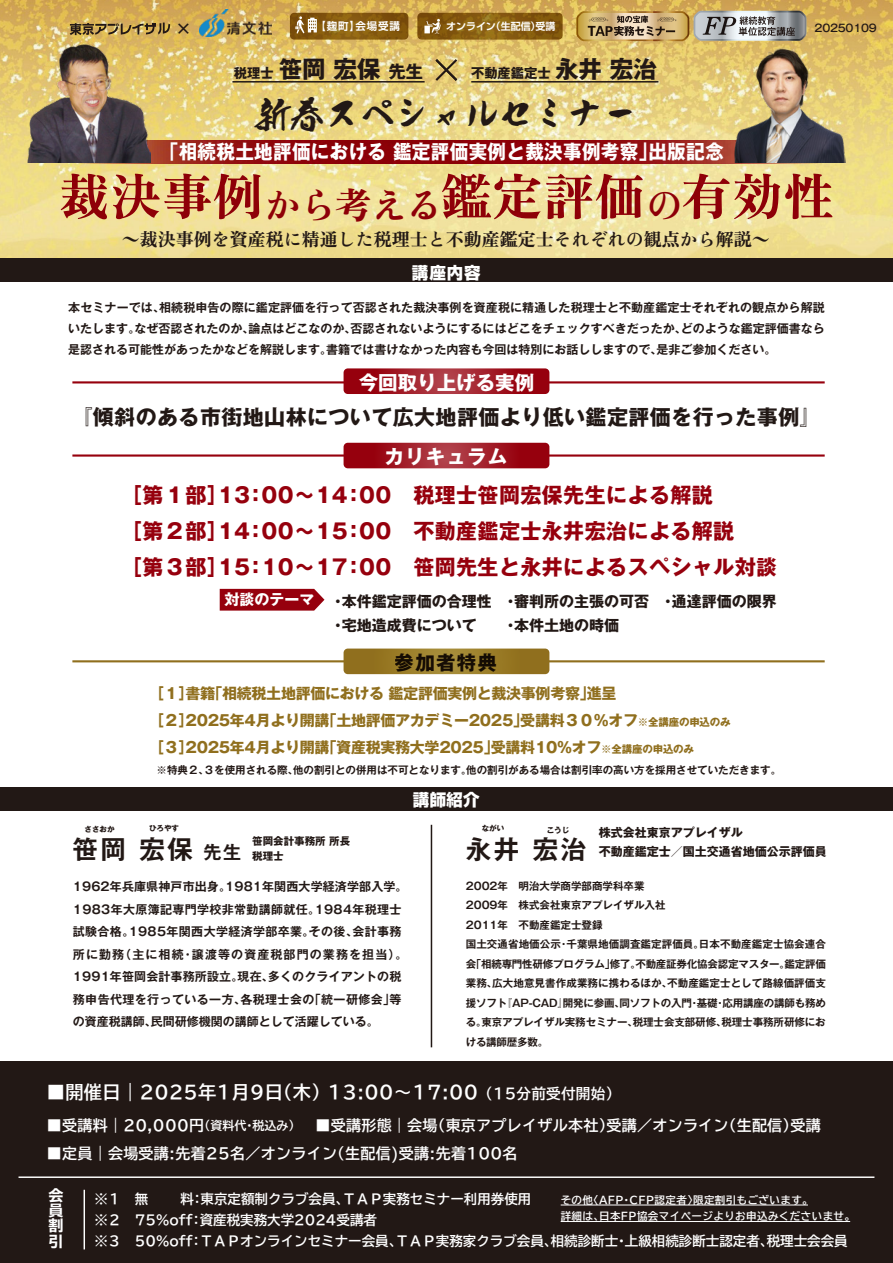
<style>
.page{position:relative;width:893px;height:1263px;background:#fff}
.page>*{position:absolute;margin:0;border:0;box-sizing:border-box;transform-origin:0 0}
.t1{font:800 50.25px "Zen Old Mincho";letter-spacing:.02em;color:#96000d}
.t2{font:34.65px "AB ootori";color:#221815}
.t3{font:700 25.5px "Gothic MB101 Pro De";letter-spacing:.1em;color:#221815}
.t4{font:700 23.55px "Gothic MB101 Pro";color:#221815}
.t5{font:700 21px/36px "Gothic MB101 Pro";letter-spacing:.02em;color:#96000d}
.t6{font:700 21px "Gothic MB101 Pro";letter-spacing:.02em;color:#221815}
.t7{font:700 19.5px "Gothic MB101 Pro";letter-spacing:.02em;color:#fff;scale:.95 1}
.t8{font:700 19.5px "Gothic MB101 Pro";color:#fff}
.t9{font:700 19.5px "Gothic MB101 Pro";letter-spacing:.02em;color:#fff}
.t10{font:700 19.5px "Gothic MB101 Pro";letter-spacing:.06em;color:#221815}
.t11{font:700 18.15px "TBUD Go Std";letter-spacing:.02em;color:#fff}
.t12{font:800 18px "Zen Old Mincho";color:#221815}
.t13{font:700 expanded 16.8px "TBUD Go Std";color:#221815}
.t14{font:800 16.5px "Shin Go Pro";letter-spacing:.04em;color:#fff}
.t15{font:700 15px/27px "Gothic MB101 Pro";letter-spacing:-.02em;color:#906f1e}
.t16{font:700 15px "TBUD Go Std";letter-spacing:.02em;color:#fff}
.t17{font:700 15px/24px "Gothic MB101 Pro";color:#221815}
.t18{font:700 expanded 15px/15.3px "TBUD Go Std";color:#fff;text-align:justify}
.t19{font:700 13.5px/21px "TBUD Go Std";color:#fff}
.t20{font:700 13.2px "Gothic MB101 Pro";color:#221815}
.t21{font:700 12px/22.5px "Gothic MB101 Pro De";letter-spacing:.03em;color:#221815}
.t22{font:700 12px/21px "Gothic MB101 Pro De";letter-spacing:.01em;color:#221815;text-align:justify}
.t23{font:700 12px/19.5px "Gothic MB101 Pro";color:#221815}
.t24{font:700 10.5px/19.5px "Gothic MB101 Pro De";color:#221815}
.t25{font:700 10.5px/16.5px "TBUD Go Std";letter-spacing:.04em;color:#fff}
.t26{font:700 10.5px/15px "Gothic MB101 Pro";color:#221815}
.t27{font:700 10.5px "Shin Go Pro De";letter-spacing:.08em;color:#fff}
.t28{font:500 10.5px "Gothic MB101 Pro";letter-spacing:-.02em;color:#221815}
.t29{font:700 9.9px "Shin Go Pro De";color:#fff}
.t30{font:700 7.5px "Gothic MB101 Pro";color:#221815}
.s1{font-size:17.25px}
.s2{font-size:36.9px}
.s3{font-family:"Hira Min Pro N W6";font-weight:400}
.s4{font-size:10.5px}
.s5{font-size:18px}
.s6{font-size:14.55px}
.s7{font-size:12px}
</style>
<div class="page">
<div style="left:0;top:1061px;width:893px;height:202px;background:#221815"></div>
<img style="left:0;top:0;width:893px;height:258px">
<svg style="left:72px;top:141px;width:749px;height:22px;background:#900d10"></svg>
<svg style="left:220px;top:589px;width:104px;height:22px;background:#9c0f1b"></svg>
<hr style="left:72px;top:381px;width:753px;height:2px;background:#96000d">
<hr style="left:72px;top:454px;width:753px;height:3px;background:#96000d">
<svg style="left:344px;top:368px;width:205px;height:26px;background:#a11c28"></svg>
<img style="left:18px;top:43px;width:132px;height:119px">
<img style="left:722px;top:45px;width:123px;height:117px">
<hr style="left:232px;top:81px;width:193px;height:2px;background:#221815">
<hr style="left:471px;top:81px;width:187px;height:2px;background:#221815">
<svg style="left:433px;top:57px;width:26px;height:26px"></svg>
<div style="left:0;top:787px;width:893px;height:24px;background:#221815"></div>
<div style="left:0;top:258px;width:893px;height:24px;background:#221815"></div>
<hr style="left:431px;top:825px;width:1px;height:222px;background:#221815">
<img style="left:576px;top:11px;width:230px;height:30px">
<svg style="left:290px;top:13px;width:118px;height:27px;background:#865b10"></svg>
<svg style="left:295px;top:16px;width:22px;height:18px"></svg>
<svg style="left:417px;top:13px;width:146px;height:27px;background:#885d11"></svg>
<svg style="left:424px;top:19px;width:17px;height:14px"></svg>
<hr style="left:19px;top:1176px;width:855px;height:2px;background:#fff">
<hr style="left:561px;top:1205px;width:247px;height:1px;background:#fff">
<hr style="left:561px;top:1221px;width:289px;height:1px;background:#fff">
<hr style="left:84px;top:1190px;width:1px;height:59px;background:#fff">
<svg style="left:70px;top:23px;width:100px;height:12px"></svg>
<svg style="left:344px;top:443px;width:205px;height:25px;background:#a01924"></svg>
<hr style="left:72px;top:660px;width:753px;height:2px;background:#906f1e">
<svg style="left:344px;top:648px;width:205px;height:26px;background:#9c7e2d"></svg>
<img style="left:199px;top:10px;width:73px;height:26px">
<h3 class="t13" style="left:175px;top:20px;width:18px">×</h3>
<p class="t27" style="left:315px;top:17px;width:86px">【麹町】会場受講</p>
<p class="t29" style="left:446px;top:18px;width:111px">オンライン（生配信）受講</p>
<p class="t28" style="left:815px;top:19px;width:64px">20250109</p>
<h3 class="t4" style="left:279px;top:49px;width:146px">笹岡 宏保 <span class="s1">先生</span></h3>
<h3 class="t4" style="left:555px;top:49px;width:104px">永井 宏治</h3>
<p class="t20" style="left:234px;top:62px;width:41px">税理士</p>
<p class="t20" style="left:471px;top:62px;width:81px">不動産鑑定士</p>
<h2 class="t2" style="left:256px;top:94px;width:382px">新春スペシャルセミナー</h2>
<h3 class="t7" style="left:160px;top:136px;width:595px">「相続税土地評価における 鑑定評価実例と裁決事例考察」出版記念</h3>
<h1 class="t1" style="left:59px;top:171px;width:776px">裁決事例<span class="s2">から考える</span>鑑定評価<span class="s2">の</span>有効性</h1>
<h3 class="t12" style="left:122px;top:230px;width:649px"><span class="s3">～</span>裁決事例を資産税に精通した税理士と不動産鑑定士それぞれの観点から解説<span class="s3">～</span></h3>
<h3 class="t14" style="left:412px;top:260px;width:70px">講座内容</h3>
<p class="t22" style="left:68px;top:295px;width:758px">本セミナーでは、相続税申告の際に鑑定評価を行って否認された裁決事例を資産税に精通した税理士と不動産鑑定士それぞれの観点から解説いたします。なぜ否認されたのか、論点はどこなのか、否認されないようにするにはどこをチェックすべきだったか、どのような鑑定評価書なら是認される可能性があったかなどを解説します。書籍では書けなかった内容も今回は特別にお話ししますので、是非ご参加ください。</p>
<h3 class="t8" style="left:359px;top:366px;width:177px">今回取り上げる実例</h3>
<h3 class="t6" style="left:71px;top:400px;width:751px">『傾斜のある市街地山林について広大地評価より低い鑑定評価を行った事例』</h3>
<h3 class="t9" style="left:384px;top:440px;width:124px">カリキュラム</h3>
<h3 class="t5" style="left:121px;top:474px;width:657px">［第１部］13：00～14：00　税理士笹岡宏保先生による解説<br>［第２部］14：00～15：00　不動産鑑定士永井宏治による解説<br>［第３部］15：10～17：00　笹岡先生と永井によるスペシャル対談</h3>
<h3 class="t17" style="left:331px;top:588px;width:448px;text-indent:-106px"><sup>対談のテーマ</sup> ・本件鑑定評価の合理性　・審判所の主張の可否　・通達評価の限界・宅地造成費について　　・本件土地の時価</h3>
<h3 class="t10" style="left:395px;top:646px;width:104px">参加者特典</h3>
<h3 class="t15" style="left:149px;top:678px;width:583px">［１］書籍「相続税土地評価における 鑑定評価実例と裁決事例考察」進呈<br>［２］2025年4月より開講「土地評価アカデミー2025」受講料３０％オフ<span class="s4">※全講座の申込のみ</span>［３］2025年4月より開講「資産税実務大学2025」受講料10％オフ<span class="s4">※全講座の申込のみ</span></h3>
<p class="t24" style="left:156px;top:759px;width:626px">※特典２、３を使用される際、他の割引との併用は不可となります。他の割引がある場合は割引率の高い方を採用させていただきます。</p>
<p class="t30" style="left:85px;top:823px;width:31px">ささおか</p>
<p class="t30" style="left:149px;top:822px;width:31px">ひろやす</p>
<h3 class="t3" style="left:72px;top:828px;width:170px">笹岡 宏保 <span class="s5">先生</span></h3>
<p class="t26" style="left:252px;top:832px;width:99px">笹岡会計事務所 所長税理士</p>
<p class="t21" style="left:73px;top:874px;width:336px">1962年兵庫県神戸市出身。1981年関西大学経済学部入学。1983年大原簿記専門学校非常勤講師就任。1984年税理士試験合格。1985年関西大学経済学部卒業。その後、会計事務所に勤務（主に相続・譲渡等の資産税部門の業務を担当）。1991年笹岡会計事務所設立。現在、多くのクライアントの税務申告代理を行っている一方、各税理士会の「統一研修会」等の資産税講師、民間研修機関の講師として活躍している。</p>
<h3 class="t14" style="left:413px;top:787px;width:68px">講師紹介</h3>
<p class="t30" style="left:482px;top:822px;width:24px">ながい</p>
<p class="t30" style="left:547px;top:824px;width:24px">こうじ</p>
<h3 class="t3" style="left:466px;top:828px;width:122px">永井 宏治</h3>
<p class="t23" style="left:599px;top:821px;width:229px">株式会社東京アプレイザル<br>不動産鑑定士／国土交通省地価公示評価員</p>
<p class="t24" style="left:466px;top:875px;width:362px">2002年　明治大学商学部商学科卒業<br>2009年　株式会社東京アプレイザル入社<br>2011年　不動産鑑定士登録<br>国土交通省地価公示・千葉県地価調査鑑定評価員。日本不動産鑑定士協会連合会「相続専門性研修プログラム」修了。不動産証券化協会認定マスター。鑑定評価業務、広大地意見書作成業務に携わるほか、不動産鑑定士として路線価評価支援ソフト『AP-CAD』開発に参画、同ソフトの入門・基礎・応用講座の講師も務める。東京アプレイザル実務セミナー、税理士会支部研修、税理士事務所研修における講師歴多数。</p>
<h3 class="t11" style="left:47px;top:1078px;width:575px">■開催日｜2025年1月9日（木）13:00～17:00<span class="s6">（15分前受付開始）</span></h3>
<h3 class="t16" style="left:47px;top:1113px;width:775px">■受講料｜20,000円<span class="s7">（資料代・税込み）</span><span class="s4">　　</span>■受講形態｜会場（東京アプレイザル本社）受講／オンライン（生配信）受講</h3>
<h3 class="t16" style="left:47px;top:1141px;width:472px">■定員｜会場受講:先着25名／オンライン（生配信)受講:先着100名</h3>
<h3 class="t18" style="left:49px;top:1188px;width:16px">会員割引</h3>
<p class="t19" style="left:94px;top:1188px;width:755px">※１　無 　　料：東京定額制クラブ会員、ＴＡＰ実務セミナー利用券使用<br>※２　75%off：資産税実務大学2024受講者<br>※３　50%off：ＴＡＰオンラインセミナー会員、ＴＡＰ実務家クラブ会員、相続診断士・上級相続診断士認定者、税理士会会員</p>
<p class="t25" style="left:561px;top:1192px;width:296px">その他〈AFP・CFP認定者〉限定割引もございます。<br>詳細は、日本FP協会マイページよりお申込みくださいませ。</p>
</div>
